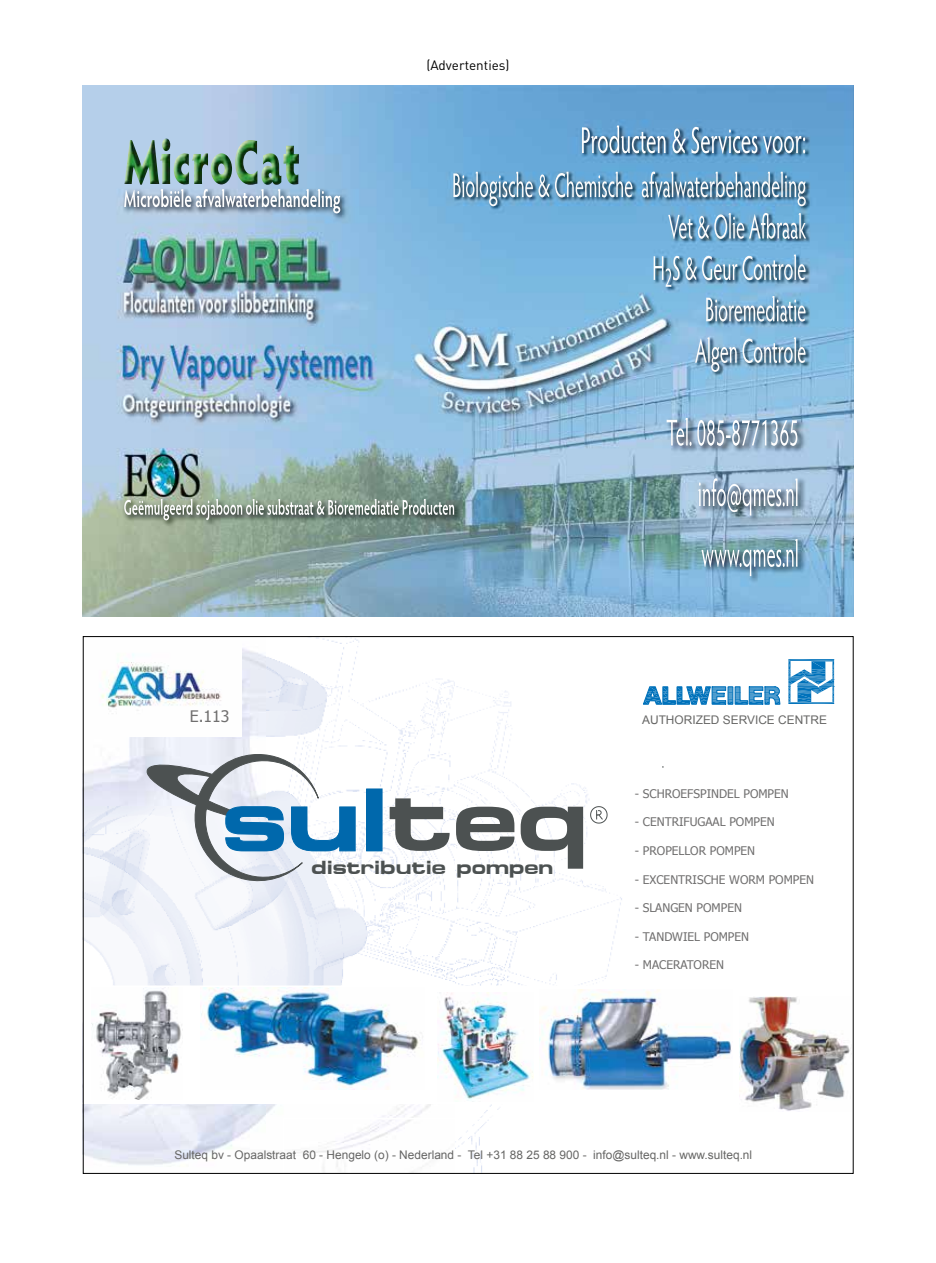
<style>
.page{position:relative;width:936px;height:1263px;background:#fff}
.page>*{position:absolute;margin:0;border:0;box-sizing:border-box;transform-origin:0 0}
.t1{font:700 89.1px "Federation";color:#0068ac}
.t2{font:700 19.2px "Federation";color:#4c5151}
.t3{font:15.9px "Tahoma";color:#706f6f}
.t4{font:13.5px "DIN Pro";color:#000}
.t5{font:11.85px "Tahoma";color:#706f6f}
.t6{font:11.85px "Arial";color:#666665}
.s1{color:#4c5151}
</style>
<div class="page">
<img style="left:83px;top:85px;width:770px;height:532px">
<svg style="left:85px;top:638px;width:765px;height:534px"></svg>
<img style="left:200px;top:988px;width:225px;height:101px">
<svg style="left:589px;top:806px;width:19px;height:18px"></svg>
<svg style="left:144px;top:747px;width:212px;height:138px"></svg>
<div style="left:366px;top:788px;width:16px;height:63px;border:1px solid #0068ac"></div>
<img style="left:85px;top:638px;width:156px;height:98px">
<p class="t4" style="left:426px;top:54px;width:85px">(Advertenties)</p>
<h3 class="t3" style="left:190px;top:705px;width:41px">E.113</h3>
<h1 class="t1" style="left:222px;top:764px;width:368px">sul<span class="s1">teq</span></h1>
<h2 class="t2" style="left:311px;top:856px;width:243px">distributie pompen</h2>
<p class="t6" style="left:642px;top:712px;width:186px">AUTHORIZED SERVICE CENTRE</p>
<p class="t5" style="left:635px;top:786px;width:155px">- SCHROEFSPINDEL POMPEN</p>
<p class="t5" style="left:635px;top:814px;width:141px">- CENTRIFUGAAL POMPEN</p>
<p class="t5" style="left:635px;top:843px;width:122px">- PROPELLOR POMPEN</p>
<p class="t5" style="left:635px;top:871px;width:181px">- EXCENTRISCHE WORM POMPEN</p>
<p class="t5" style="left:635px;top:900px;width:108px">- SLANGEN POMPEN</p>
<p class="t5" style="left:635px;top:928px;width:116px">- TANDWIEL POMPEN</p>
<p class="t5" style="left:635px;top:957px;width:91px">- MACERATOREN</p>
<p class="t6" style="left:174px;top:1147px;width:579px">Sulteq bv - Opaalstraat 60 - Hengelo (o) - Nederland - Tel +31 88 25 88 900 - info@sulteq.nl - www.sulteq.nl</p>
</div>
